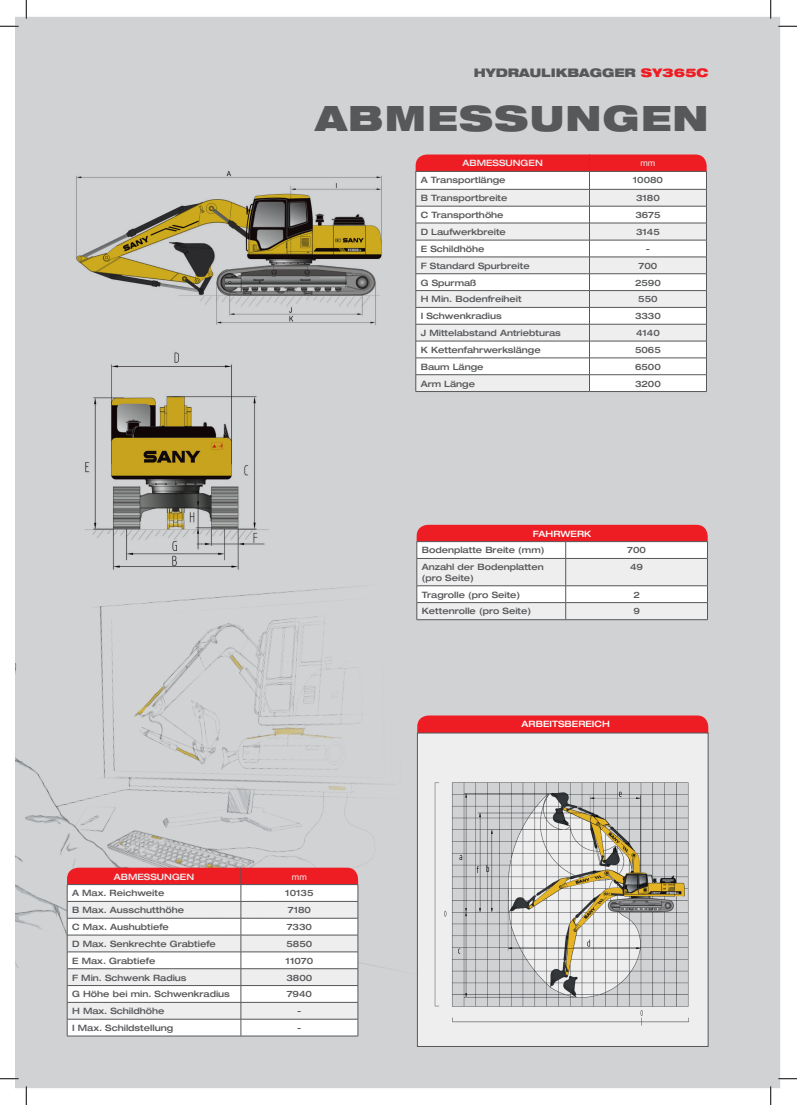
<style>
.page{position:relative;width:797px;height:1105px;background:#fff}
.page>*{position:absolute;margin:0;border:0;box-sizing:border-box;transform-origin:0 0}
.t1{font:900 expanded 35px "Helvetica Neue";letter-spacing:.04em;color:#57585a}
.t2{font:900 expanded 11.88px "Helvetica Neue";color:#57585a}
.t3{font:500 expanded 8.75px/10.5px "Helvetica Neue";color:#57585a}
.t4{font:500 expanded 8.75px "Helvetica Neue";color:#fff}
.t5{font:500 expanded 8.75px "Helvetica Neue";color:#eeeeef}
.t6{font:8.75px "Helvetica Neue";color:#eeeeef}
.s1{color:#ee1d23}
</style>
<div class="page">
<div style="left:16px;top:16px;width:765px;height:1073px;background:#d1d2d4"></div>
<div style="left:16px;top:465px;width:572px;height:624px;background:#d1d2d4"></div>
<div style="left:417px;top:715px;width:291px;height:28px;background:#ee1d23;border-radius:11px"></div>
<div style="left:417px;top:733px;width:291px;height:314px;background:#eeeeef;border:1px solid #57585a"></div>
<div style="left:416px;top:525px;width:291px;height:27px;background:#ee1d23;border-radius:11px"></div>
<hr style="left:416px;top:541px;width:149px;height:1px;background:#57585a">
<hr style="left:565px;top:541px;width:142px;height:1px;background:#57585a">
<svg style="left:416px;top:542px;width:292px;height:78px"></svg>
<hr style="left:416px;top:619px;width:149px;height:1px;background:#57585a">
<hr style="left:565px;top:619px;width:142px;height:1px;background:#57585a">
<div style="left:415px;top:154px;width:291px;height:28px;background:#ee1d23;border-radius:11px"></div>
<svg style="left:416px;top:172px;width:290px;height:219px"></svg>
<svg style="left:416px;top:190px;width:290px;height:151px;fill:#eeeeef"></svg>
<div style="left:416px;top:375px;width:173px;height:16px;background:#eeeeef"></div>
<hr style="left:415px;top:171px;width:174px;height:1px;background:#57585a">
<hr style="left:589px;top:171px;width:117px;height:1px;background:#57585a">
<hr style="left:415px;top:189px;width:174px;height:1px;background:#57585a">
<hr style="left:589px;top:189px;width:117px;height:1px;background:#57585a">
<hr style="left:415px;top:206px;width:174px;height:1px;background:#57585a">
<hr style="left:589px;top:206px;width:117px;height:1px;background:#57585a">
<hr style="left:415px;top:223px;width:174px;height:1px;background:#57585a">
<hr style="left:589px;top:223px;width:117px;height:1px;background:#57585a">
<hr style="left:415px;top:240px;width:174px;height:1px;background:#57585a">
<hr style="left:589px;top:240px;width:117px;height:1px;background:#57585a">
<hr style="left:415px;top:257px;width:174px;height:1px;background:#57585a">
<hr style="left:589px;top:257px;width:117px;height:1px;background:#57585a">
<hr style="left:415px;top:274px;width:174px;height:1px;background:#57585a">
<hr style="left:589px;top:274px;width:117px;height:1px;background:#57585a">
<hr style="left:415px;top:290px;width:174px;height:1px;background:#57585a">
<hr style="left:589px;top:290px;width:117px;height:1px;background:#57585a">
<hr style="left:415px;top:307px;width:174px;height:1px;background:#57585a">
<hr style="left:589px;top:307px;width:117px;height:1px;background:#57585a">
<hr style="left:415px;top:324px;width:174px;height:1px;background:#57585a">
<hr style="left:589px;top:324px;width:117px;height:1px;background:#57585a">
<hr style="left:415px;top:341px;width:174px;height:1px;background:#57585a">
<hr style="left:589px;top:341px;width:117px;height:1px;background:#57585a">
<svg style="left:415px;top:172px;width:1px;height:219px"></svg>
<hr style="left:415px;top:358px;width:174px;height:1px;background:#57585a">
<hr style="left:589px;top:358px;width:117px;height:1px;background:#57585a">
<svg style="left:589px;top:154px;width:1px;height:237px"></svg>
<svg style="left:706px;top:172px;width:1px;height:219px"></svg>
<hr style="left:415px;top:374px;width:174px;height:1px;background:#57585a">
<hr style="left:589px;top:374px;width:117px;height:1px;background:#57585a">
<hr style="left:415px;top:391px;width:174px;height:1px;background:#57585a">
<hr style="left:589px;top:391px;width:117px;height:1px;background:#57585a">
<svg style="left:67px;top:868px;width:292px;height:168px"></svg>
<hr style="left:67px;top:1036px;width:174px;height:1px;background:#57585a">
<hr style="left:241px;top:1036px;width:117px;height:1px;background:#57585a">
<img style="left:67px;top:341px;width:215px;height:230px">
<img style="left:67px;top:161px;width:323px;height:174px">
<img style="left:434px;top:782px;width:255px;height:244px">
<svg style="left:0;top:25px;width:19px;height:2px"></svg>
<svg style="left:778px;top:25px;width:19px;height:2px"></svg>
<svg style="left:0;top:1078px;width:19px;height:1px"></svg>
<svg style="left:778px;top:1078px;width:19px;height:1px"></svg>
<svg style="left:25px;top:0;width:2px;height:19px"></svg>
<svg style="left:25px;top:1086px;width:2px;height:19px"></svg>
<svg style="left:770px;top:0;width:1px;height:19px"></svg>
<svg style="left:770px;top:1086px;width:1px;height:19px"></svg>
<h2 class="t2" style="left:473px;top:65px;width:236px">HYDRAULIKBAGGER <span class="s1">SY365C</span></h2>
<h1 class="t1" style="left:315px;top:95px;width:395px">ABMESSUNGEN</h1>
<p class="t5" style="left:462px;top:158px;width:9px">Abm</p>
<p class="t5" style="left:486px;top:158px;width:58px">essungen</p>
<p class="t6" style="left:640px;top:158px;width:16px">mm</p>
<p class="t3" style="left:421px;top:175px;width:86px">A Transportlänge</p>
<p class="t3" style="left:633px;top:175px;width:32px">10080</p>
<p class="t3" style="left:421px;top:193px;width:88px">B Transportbreite</p>
<p class="t3" style="left:636px;top:193px;width:25px">3180</p>
<p class="t3" style="left:421px;top:209px;width:84px">C Transporthöhe</p>
<p class="t3" style="left:635px;top:209px;width:27px">3675</p>
<p class="t3" style="left:421px;top:226px;width:87px">D Laufwerkbreite</p>
<p class="t3" style="left:636px;top:226px;width:25px">3145</p>
<p class="t3" style="left:421px;top:243px;width:65px">E Schildhöhe</p>
<p class="t3" style="left:646px;top:243px;width:6px">-</p>
<p class="t3" style="left:421px;top:260px;width:110px">F Standard Spurbreite</p>
<p class="t3" style="left:638px;top:260px;width:20px">700</p>
<p class="t3" style="left:421px;top:277px;width:57px">G Spurmaß</p>
<p class="t3" style="left:635px;top:277px;width:27px">2590</p>
<p class="t3" style="left:421px;top:294px;width:103px">H Min. Bodenfreiheit</p>
<p class="t3" style="left:638px;top:294px;width:21px">550</p>
<p class="t3" style="left:421px;top:311px;width:83px">I Schwenkradius</p>
<p class="t3" style="left:635px;top:311px;width:27px">3330</p>
<p class="t3" style="left:421px;top:327px;width:142px">J Mittelabstand Antriebturas</p>
<p class="t3" style="left:636px;top:327px;width:25px">4140</p>
<p class="t3" style="left:421px;top:344px;width:121px">K Kettenfahrwerkslänge</p>
<p class="t3" style="left:635px;top:344px;width:27px">5065</p>
<p class="t3" style="left:421px;top:361px;width:64px">Baum Länge</p>
<p class="t3" style="left:635px;top:361px;width:27px">6500</p>
<p class="t3" style="left:421px;top:378px;width:56px">Arm Länge</p>
<p class="t3" style="left:635px;top:378px;width:27px">3200</p>
<p class="t4" style="left:533px;top:528px;width:60px">Fahrwerk</p>
<p class="t3" style="left:422px;top:545px;width:124px">Bodenplatte Breite (mm)</p>
<p class="t3" style="left:627px;top:545px;width:20px">700</p>
<p class="t3" style="left:422px;top:562px;width:124px">Anzahl der Bodenplatten (pro Seite)</p>
<p class="t3" style="left:630px;top:562px;width:14px">49</p>
<p class="t3" style="left:422px;top:589px;width:100px">Tragrolle (pro Seite)</p>
<p class="t3" style="left:633px;top:589px;width:8px">2</p>
<p class="t3" style="left:422px;top:606px;width:111px">Kettenrolle (pro Seite)</p>
<p class="t3" style="left:633px;top:606px;width:8px">9</p>
<p class="t5" style="left:114px;top:871px;width:9px">Abm</p>
<p class="t5" style="left:137px;top:871px;width:58px">essungen</p>
<p class="t6" style="left:292px;top:871px;width:16px">mm</p>
<p class="t3" style="left:72px;top:888px;width:94px">A Max. Reichweite</p>
<p class="t3" style="left:285px;top:888px;width:30px">10135</p>
<p class="t3" style="left:72px;top:905px;width:113px">B Max. Ausschutthöhe</p>
<p class="t3" style="left:288px;top:905px;width:25px">7180</p>
<p class="t3" style="left:72px;top:921px;width:98px">C Max. Aushubtiefe</p>
<p class="t3" style="left:287px;top:921px;width:27px">7330</p>
<p class="t3" style="left:72px;top:938px;width:145px">D Max. Senkrechte Grabtiefe</p>
<p class="t3" style="left:286px;top:938px;width:27px">5850</p>
<p class="t3" style="left:72px;top:955px;width:85px">E Max. Grabtiefe</p>
<p class="t3" style="left:285px;top:955px;width:29px">11070</p>
<p class="t3" style="left:72px;top:972px;width:116px">F Min. Schwenk Radius</p>
<p class="t3" style="left:286px;top:972px;width:27px">3800</p>
<p class="t3" style="left:72px;top:989px;width:159px">G Höhe bei min. Schwenkradius</p>
<p class="t3" style="left:287px;top:989px;width:27px">7940</p>
<p class="t3" style="left:72px;top:1006px;width:94px">H Max. Schildhöhe</p>
<p class="t3" style="left:297px;top:1006px;width:6px">-</p>
<p class="t3" style="left:72px;top:1022px;width:102px">I Max. Schildstellung</p>
<p class="t3" style="left:297px;top:1022px;width:6px">-</p>
<p class="t4" style="left:521px;top:719px;width:28px">ARBEITS</p>
<p class="t4" style="left:564px;top:719px;width:14px">BEREI</p>
<p class="t4" style="left:594px;top:719px;width:16px">CH</p>
</div>
